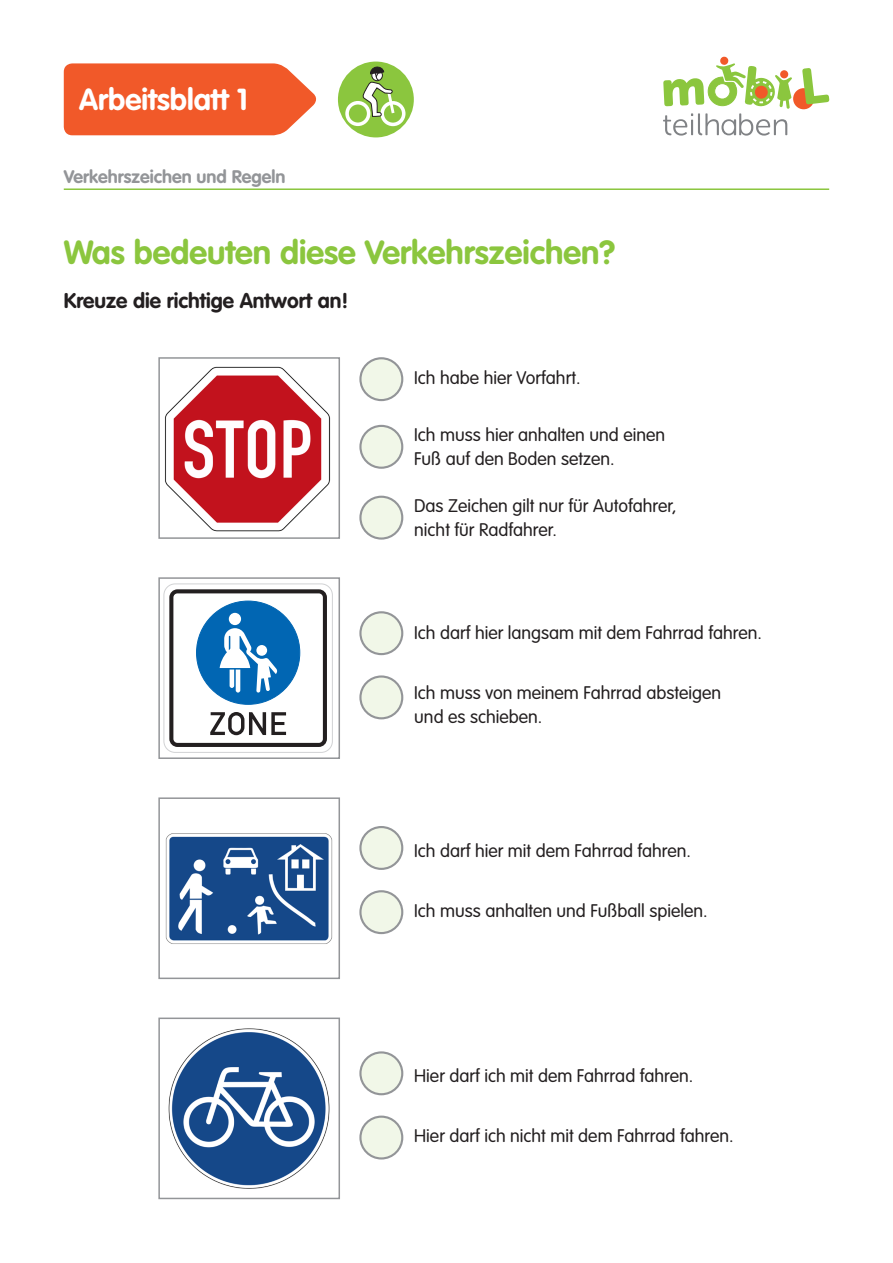
<style>
.page{position:relative;width:893px;height:1263px;background:#fff}
.page>*{position:absolute;margin:0;border:0;box-sizing:border-box;transform-origin:0 0}
.t1{font:700 33px "VAG Rounded";color:#8bc63e}
.t2{font:700 30px "VAG Rounded";color:#fff}
.t3{font:700 21px "VAG Rounded";color:#231f20}
.t4{font:300 18px/24px "VAG Rounded";color:#231f20}
.t5{font:700 18px "VAG Rounded";color:#939598}
</style>
<div class="page">
<svg style="left:64px;top:63px;width:252px;height:72px;background:#f16337"></svg>
<hr style="left:64px;top:188px;width:765px;height:2px;background:#8bc63e">
<div style="left:793px;top:88px;width:21px;height:21px;background:#f15929;border-radius:50%"></div>
<svg style="left:802px;top:68px;width:27px;height:36px"></svg>
<svg style="left:663px;top:57px;width:129px;height:79px"></svg>
<div style="left:338px;top:62px;width:76px;height:75px;background:#8bc63e;border-radius:50%"></div>
<svg style="left:344px;top:66px;width:63px;height:62px"></svg>
<img style="left:168px;top:1028px;width:162px;height:161px">
<div style="left:158px;top:1017px;width:182px;height:182px;border:2px solid #939598"></div>
<img style="left:165px;top:833px;width:168px;height:111px">
<div style="left:158px;top:797px;width:182px;height:182px;border:2px solid #939598"></div>
<div style="left:158px;top:577px;width:182px;height:182px;border:2px solid #939598"></div>
<img style="left:165px;top:366px;width:166px;height:166px">
<div style="left:158px;top:357px;width:182px;height:182px;border:2px solid #939598"></div>
<div style="left:163px;top:583px;width:170px;height:170px;border:1px solid #d1d2d4;border-radius:11px"></div>
<div style="left:169px;top:589px;width:158px;height:158px;background:#231f20;border-radius:8px"></div>
<div style="left:173px;top:593px;width:150px;height:150px;background:#fff;border-radius:4px"></div>
<div style="left:197px;top:601px;width:103px;height:103px;background:#0166b3;border-radius:50%"></div>
<svg style="left:220px;top:613px;width:57px;height:79px"></svg>
<svg style="left:210px;top:712px;width:76px;height:23px"></svg>
<div style="left:360px;top:358px;width:42px;height:42px;background:#f1f7e8;border-radius:50%"></div>
<div style="left:359px;top:357px;width:44px;height:44px;border:2px solid #939598;border-radius:50%"></div>
<div style="left:360px;top:426px;width:42px;height:42px;background:#f1f7e8;border-radius:50%"></div>
<div style="left:359px;top:425px;width:44px;height:44px;border:2px solid #939598;border-radius:50%"></div>
<div style="left:360px;top:612px;width:42px;height:42px;background:#f1f7e8;border-radius:50%"></div>
<div style="left:359px;top:611px;width:44px;height:44px;border:2px solid #939598;border-radius:50%"></div>
<div style="left:360px;top:827px;width:42px;height:42px;background:#f1f7e8;border-radius:50%"></div>
<div style="left:359px;top:826px;width:44px;height:44px;border:2px solid #939598;border-radius:50%"></div>
<div style="left:360px;top:1052px;width:42px;height:42px;background:#f1f7e8;border-radius:50%"></div>
<div style="left:359px;top:1051px;width:44px;height:44px;border:2px solid #939598;border-radius:50%"></div>
<div style="left:360px;top:676px;width:42px;height:42px;background:#f1f7e8;border-radius:50%"></div>
<div style="left:359px;top:675px;width:44px;height:44px;border:2px solid #939598;border-radius:50%"></div>
<div style="left:360px;top:891px;width:42px;height:42px;background:#f1f7e8;border-radius:50%"></div>
<div style="left:359px;top:890px;width:44px;height:44px;border:2px solid #939598;border-radius:50%"></div>
<div style="left:360px;top:1117px;width:42px;height:41px;background:#f1f7e8;border-radius:50%"></div>
<div style="left:359px;top:1115px;width:44px;height:44px;border:2px solid #939598;border-radius:50%"></div>
<div style="left:360px;top:497px;width:42px;height:41px;background:#f1f7e8;border-radius:50%"></div>
<div style="left:359px;top:496px;width:44px;height:44px;border:2px solid #939598;border-radius:50%"></div>
<p class="t2" style="left:79px;top:81px;width:170px">Arbeitsblatt 1</p>
<p class="t5" style="left:64px;top:167px;width:223px">Verkehrszeichen und Regeln</p>
<p class="t1" style="left:64px;top:233px;width:553px">Was bedeuten diese Verkehrszeichen?</p>
<p class="t3" style="left:64px;top:289px;width:286px">Kreuze die richtige Antwort an!</p>
<p class="t4" style="left:414px;top:366px;width:168px">Ich habe hier Vorfahrt.</p>
<p class="t4" style="left:414px;top:423px;width:252px">Ich muss hier anhalten und einen</p>
<p class="t4" style="left:414px;top:447px;width:202px">Fuß auf den Boden setzen.</p>
<p class="t4" style="left:414px;top:493px;width:264px">Das Zeichen gilt nur für Autofahrer, nicht für Radfahrer.</p>
<p class="t4" style="left:414px;top:621px;width:349px">Ich darf hier langsam mit dem Fahrrad fahren.</p>
<p class="t4" style="left:414px;top:681px;width:308px">Ich muss von meinem Fahrrad absteigen</p>
<p class="t4" style="left:414px;top:705px;width:129px">und es schieben.</p>
<p class="t4" style="left:414px;top:838px;width:278px">Ich darf hier mit dem Fahrrad fahren.</p>
<p class="t4" style="left:414px;top:898px;width:295px">Ich muss anhalten und Fußball spielen.</p>
<p class="t4" style="left:414px;top:1063px;width:281px">Hier darf ich mit dem Fahrrad fahren.</p>
<p class="t4" style="left:414px;top:1123px;width:321px">Hier darf ich nicht mit dem Fahrrad fahren.</p>
</div>
